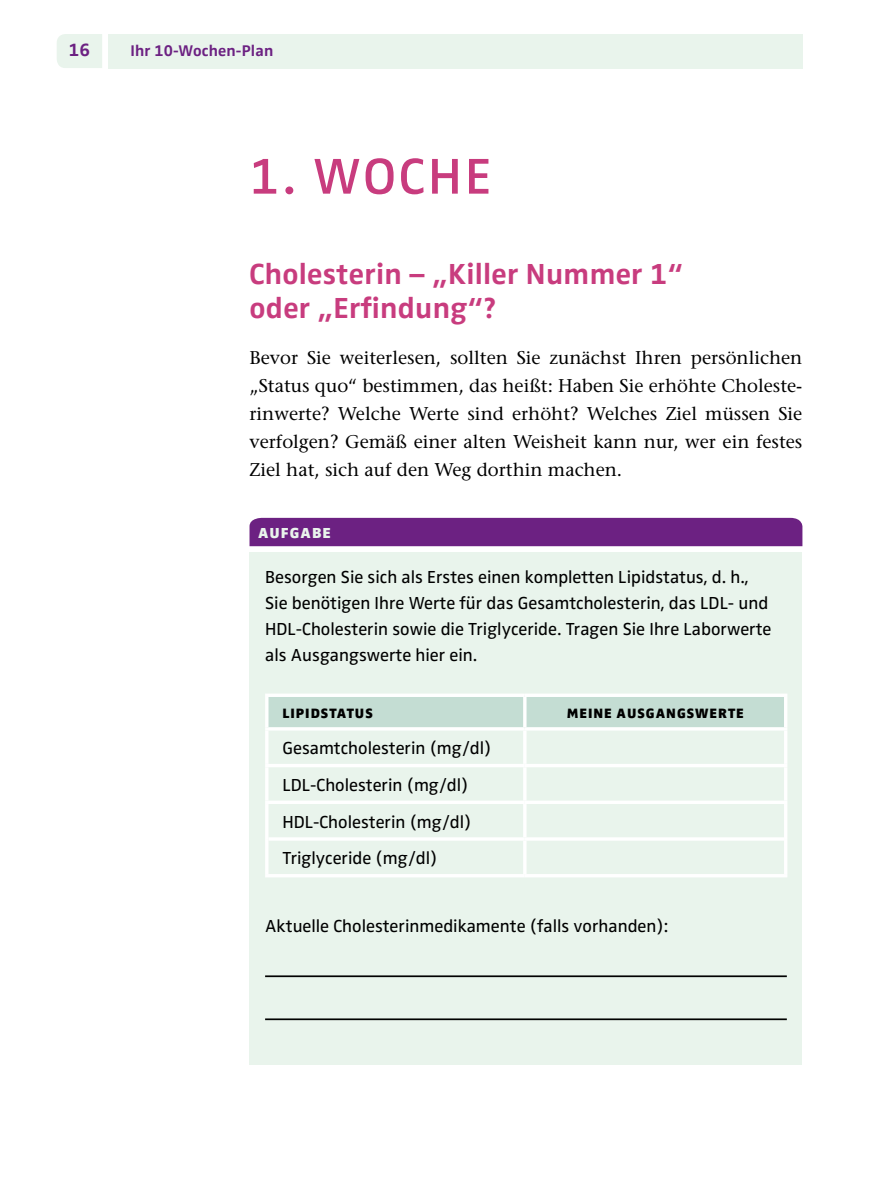
<style>
.page{position:relative;width:879px;height:1191px;background:#fff}
.page>*{position:absolute;margin:0;border:0;box-sizing:border-box;transform-origin:0 0}
.t1{font:600 52px "Zwo Pro";letter-spacing:.06em;color:#c83c7e}
.t2{font:700 30px/34px "Zwo Pro";letter-spacing:.01em;color:#c83c7e}
.t3{font:18.4px/28px "Stone Serif";color:#000;text-align:justify}
.t4{font:700 18.4px "Zwo Pro";color:#6c2182}
.t5{font:18px/26px "Zwo Pro";color:#000}
.t6{font:700 16px "Zwo Pro";letter-spacing:.01em;color:#6c2182}
.t7{font:900 15px "Zwo Pro";letter-spacing:.07em;color:#e9f4ec}
.t8{font:900 14px "Zwo Pro";letter-spacing:.07em;color:#000}
</style>
<div class="page">
<div style="left:57px;top:34px;width:45px;height:34px;background:#e9f4ec"></div>
<div style="left:108px;top:34px;width:694px;height:34px;background:#e9f4ec"></div>
<div style="left:249px;top:552px;width:553px;height:512px;background:#e9f4ec"></div>
<div style="left:249px;top:518px;width:553px;height:28px;background:#6c2182"></div>
<hr style="left:265px;top:975px;width:522px;height:2px;background:#000">
<hr style="left:265px;top:1018px;width:522px;height:2px;background:#000">
<div style="left:269px;top:697px;width:515px;height:30px;background:#c4ddd3"></div>
<svg style="left:268px;top:730px;width:516px;height:144px"></svg>
<hr style="left:523px;top:697px;width:3px;height:30px;background:#fff">
<hr style="left:265px;top:727px;width:260px;height:3px;background:#fff">
<hr style="left:525px;top:727px;width:262px;height:3px;background:#fff">
<hr style="left:523px;top:730px;width:3px;height:34px;background:#fff">
<hr style="left:523px;top:767px;width:3px;height:33px;background:#fff">
<hr style="left:523px;top:804px;width:3px;height:33px;background:#fff">
<hr style="left:523px;top:840px;width:3px;height:34px;background:#fff">
<hr style="left:265px;top:764px;width:260px;height:3px;background:#fff">
<hr style="left:525px;top:764px;width:262px;height:3px;background:#fff">
<svg style="left:265px;top:800px;width:260px;height:4px"></svg>
<svg style="left:525px;top:800px;width:262px;height:4px"></svg>
<hr style="left:268px;top:837px;width:257px;height:3px;background:#fff">
<hr style="left:525px;top:837px;width:259px;height:3px;background:#fff">
<hr style="left:265px;top:693px;width:260px;height:4px;background:#fff">
<hr style="left:265px;top:697px;width:3px;height:30px;background:#fff">
<svg style="left:525px;top:694px;width:262px;height:3px"></svg>
<hr style="left:784px;top:697px;width:3px;height:30px;background:#fff">
<hr style="left:265px;top:730px;width:3px;height:34px;background:#fff">
<hr style="left:784px;top:730px;width:3px;height:34px;background:#fff">
<hr style="left:265px;top:767px;width:3px;height:33px;background:#fff">
<hr style="left:784px;top:767px;width:3px;height:33px;background:#fff">
<hr style="left:265px;top:804px;width:3px;height:35px;background:#fff">
<hr style="left:784px;top:804px;width:3px;height:35px;background:#fff">
<hr style="left:265px;top:839px;width:3px;height:35px;background:#fff">
<hr style="left:784px;top:839px;width:3px;height:35px;background:#fff">
<hr style="left:265px;top:874px;width:260px;height:3px;background:#fff">
<hr style="left:525px;top:874px;width:262px;height:3px;background:#fff">
<p class="t4" style="left:69px;top:39px;width:23px">16</p>
<p class="t6" style="left:130px;top:41px;width:144px">Ihr 10-Wochen-Plan</p>
<h1 class="t1" style="left:249px;top:146px;width:243px">1. WOCHE</h1>
<h2 class="t2" style="left:249px;top:257px;width:435px">Cholesterin – „Killer Nummer 1“ oder „Erfindung“?</h2>
<p class="t3" style="left:249px;top:344px;width:554px">Bevor Sie weiterlesen, sollten Sie zunächst Ihren persönlichen „Status quo“ bestimmen, das heißt: Haben Sie erhöhte Choleste&shy;rinwerte? Welche Werte sind erhöht? Welches Ziel müssen Sie verfolgen? Gemäß einer alten Weisheit kann nur, wer ein festes Ziel hat, sich auf den Weg dorthin machen.</p>
<p class="t7" style="left:258px;top:524px;width:74px">AUFGABE</p>
<p class="t5" style="left:265px;top:564px;width:508px">Besorgen Sie sich als Erstes einen kompletten Lipidstatus, d. h., Sie benötigen Ihre Werte für das Gesamtcholesterin, das LDL- und HDL-Cholesterin sowie die Triglyceride. Tragen Sie Ihre Laborwerte als Ausgangswerte hier ein.</p>
<p class="t8" style="left:282px;top:704px;width:92px">LIPIDSTATUS</p>
<p class="t8" style="left:567px;top:704px;width:178px">MEINE AUSGANGSWERTE</p>
<p class="t5" style="left:282px;top:730px;width:211px;line-height:36.8px">Gesamtcholesterin (mg/dl)<br>LDL-Cholesterin (mg/dl)<br>HDL-Cholesterin (mg/dl)<br>Triglyceride (mg/dl)</p>
<p class="t5" style="left:265px;top:913px;width:404px">Aktuelle Cholesterinmedikamente (falls vorhanden):</p>
</div>
